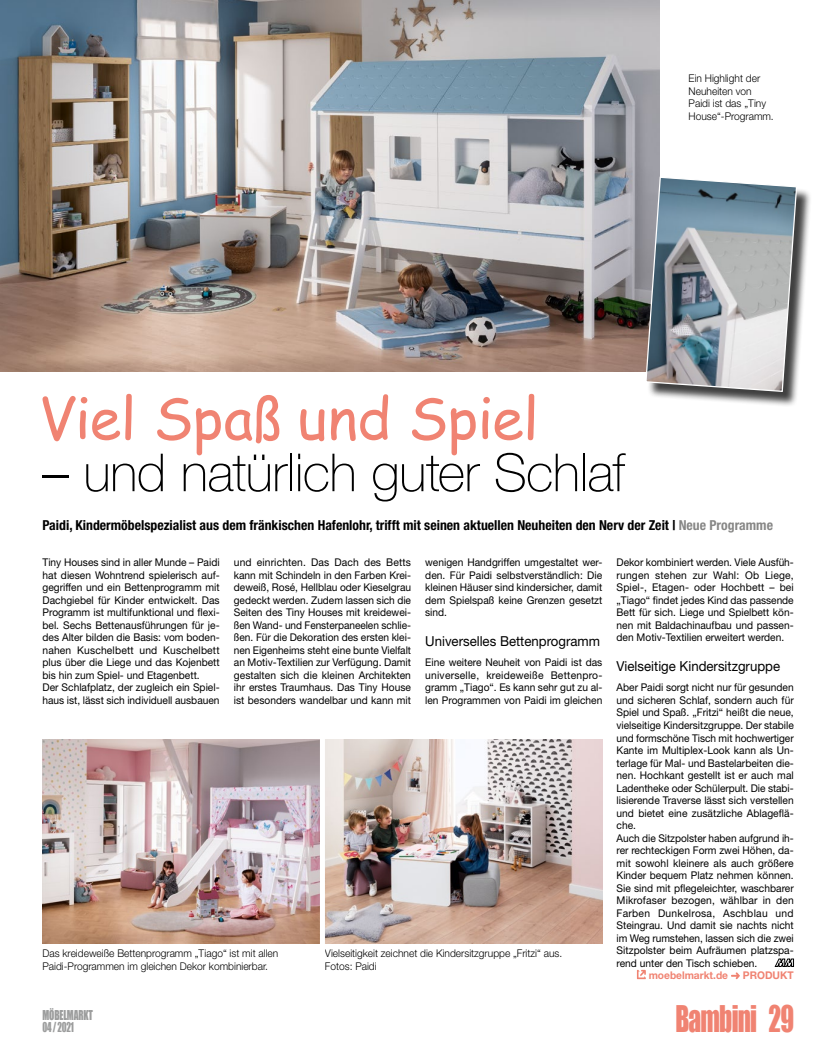
<style>
.page{position:relative;width:815px;height:1053px;background:#fff}
.page>*{position:absolute;margin:0;border:0;box-sizing:border-box;transform-origin:0 0}
.t1{font:100 52.5px "Helvetica Neue LT Std";letter-spacing:-.01em;color:#000}
.t2{font:33.75px "Impact";letter-spacing:-.03em;color:#f08372;scale:.75 1}
.t3{font:700 condensed 13.75px "Helvetica Neue LT Std";color:#000}
.t4{font:13.75px "Helvetica Neue LT Std";color:#000;scale:.96 1}
.t5{font:12.5px/11.9px "Impact";letter-spacing:-.015em;color:#9c9d9d;scale:.77 1}
.t6{font:10.62px/12.5px "Helvetica Neue LT Std";color:#000;scale:.96 1}
.t7{font:10.62px/12.5px "Helvetica Neue LT Std";color:#000;text-align:justify}
.t8{font:10.62px/12.5px "Helvetica Neue LT Std";color:#000;text-align:justify;scale:.95 1}
.t9{font:300 10.62px/12.5px "Helvetica Neue LT Std";color:#000;scale:.96 1}
.t10{font:700 10.62px "Helvetica Neue LT Std";color:#f08372;scale:.96 1}
.s1{color:#878786}
</style>
<div class="page">
<img style="left:0;top:0;width:659px;height:371px">
<div style="left:648px;top:179px;width:164px;height:228px;background:#000;opacity:.75"></div>
<svg style="left:645px;top:176px;width:153px;height:216px;background:#959fa7"></svg>
<img style="left:43px;top:739px;width:559px;height:204px">
<div style="left:320px;top:725px;width:5px;height:274px;background:#fff"></div>
<svg style="left:775px;top:958px;width:19px;height:8px"></svg>
<svg style="left:637px;top:969px;width:9px;height:10px"></svg>
<svg style="left:731px;top:972px;width:9px;height:7px"></svg>
<svg style="left:43px;top:394px;width:491px;height:61px"></svg>
<p class="t9" style="left:689px;top:72px;width:90px">Ein Highlight der<br>Neuheiten von<br>Paidi ist das „Tiny<br>House“-Programm.</p>
<h1 class="t1" style="left:43px;top:442px;width:584px">– und natürlich guter Schlaf</h1>
<p class="t3" style="left:43px;top:517px;width:732px">Paidi, Kindermöbelspezialist aus dem fränkischen Hafenlohr, trifft mit seinen aktuellen Neuheiten den Nerv der Zeit | <span class="s1">Neue Programme</span></p>
<p class="t6" style="left:43px;top:556px;width:186px">Tiny Houses sind in aller Munde – Paidi hat diesen Wohntrend spielerisch auf&shy;gegriffen und ein Bettenprogramm mit Dachgiebel für Kinder entwickelt. Das Programm ist multifunktional und flexi&shy;bel. Sechs Bettenausführungen für je&shy;des Alter bilden die Basis: vom boden&shy;nahen Kuschelbett und Kuschelbett plus über die Liege und das Kojenbett bis hin zum Spiel- und Etagenbett.<br>Der Schlafplatz, der zugleich ein Spiel&shy;haus ist, lässt sich individuell ausbauen</p>
<p class="t7" style="left:234px;top:556px;width:179px">und einrichten. Das Dach des Betts kann mit Schindeln in den Farben Krei&shy;deweiß, Rosé, Hellblau oder Kieselgrau gedeckt werden. Zudem lassen sich die Seiten des Tiny Houses mit kreidewei&shy;ßen Wand- und Fensterpaneelen schlie&shy;ßen. Für die Dekoration des ersten klei&shy;nen Eigenheims steht eine bunte Vielfalt an Motiv-Textilien zur Verfügung. Damit gestalten sich die kleinen Architekten ihr erstes Traumhaus. Das Tiny House ist besonders wandelbar und kann mit</p>
<p class="t6" style="left:425px;top:556px;width:186px;text-align:justify">wenigen Handgriffen umgestaltet wer&shy;den. Für Paidi selbstverständlich: Die kleinen Häuser sind kindersicher, damit dem Spielspaß keine Grenzen gesetzt sind.</p>
<p class="t4" style="left:425px;top:633px;width:184px">Universelles Bettenprogramm</p>
<p class="t6" style="left:425px;top:656px;width:186px;text-align:justify">Eine weitere Neuheit von Paidi ist das universelle, kreideweiße Bettenpro&shy;gramm „Tiago“. Es kann sehr gut zu al&shy;len Programmen von Paidi im gleichen</p>
<p class="t9" style="left:43px;top:946px;width:247px">Das kreideweiße Bettenprogramm „Tiago“ ist mit allen<br>Paidi-Programmen im gleichen Dekor kombinierbar.</p>
<p class="t9" style="left:325px;top:946px;width:249px">Vielseitigkeit zeichnet die Kindersitzgruppe „Fritzi“ aus.<br>Fotos: Paidi</p>
<p class="t8" style="left:617px;top:556px;width:188px">Dekor kombiniert werden. Viele Ausfüh&shy;rungen stehen zur Wahl: Ob Liege, Spiel-, Etagen- oder Hochbett – bei „Tiago“ findet jedes Kind das passende Bett für sich. Liege und Spielbett kön&shy;nen mit Baldachinaufbau und passen&shy;den Motiv-Textilien erweitert werden.</p>
<p class="t4" style="left:617px;top:658px;width:172px">Vielseitige Kindersitzgruppe</p>
<p class="t6" style="left:617px;top:681px;width:186px">Aber Paidi sorgt nicht nur für gesunden und sicheren Schlaf, sondern auch für Spiel und Spaß. „Fritzi“ heißt die neue, vielseitige Kindersitzgruppe. Der stabile und formschöne Tisch mit hochwertiger Kante im Multiplex-Look kann als Un&shy;terlage für Mal- und Bastelarbeiten die&shy;nen. Hochkant gestellt ist er auch mal Ladentheke oder Schülerpult. Die stabi&shy;lisierende Traverse lässt sich verstellen und bietet eine zusätzliche Ablageflä&shy;che.<br>Auch die Sitzpolster haben aufgrund ih&shy;rer rechteckigen Form zwei Höhen, da&shy;mit sowohl kleinere als auch größere Kinder bequem Platz nehmen können.<br>Sie sind mit pflegeleichter, waschbarer Mikrofaser bezogen, wählbar in den Farben Dunkelrosa, Aschblau und Steingrau. Und damit sie nachts nicht im Weg rumstehen, lassen sich die zwei Sitzpolster beim Aufräumen platzspa&shy;rend unter den Tisch schieben.</p>
<p class="t10" style="left:649px;top:968px;width:84px">moebelmarkt.de</p>
<p class="t10" style="left:743px;top:968px;width:54px">PRODUKT</p>
<p class="t5" style="left:43px;top:1008px;width:67px">MÖBELMARKT<br>04 / 2021</p>
<h2 class="t2" style="left:675px;top:992px;width:160px">Bambini 29</h2>
</div>
